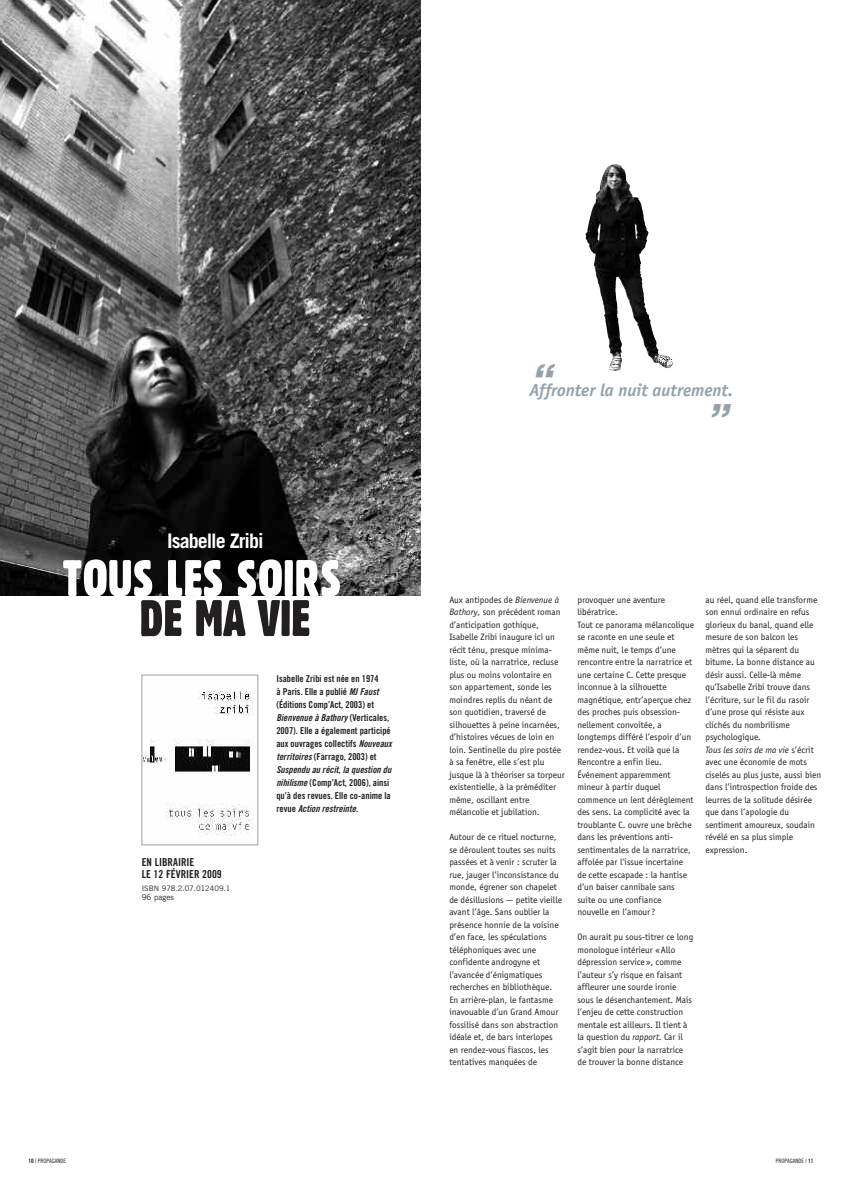
<style>
.page{position:relative;width:842px;height:1191px;background:#fff}
.page>*{position:absolute;margin:0;border:0;box-sizing:border-box;transform-origin:0 0}
.t1{font:50px "Gothic 821 Condensed BT";color:#fff}
.t2{font:50px "Gothic 821 Condensed BT";color:#231f20}
.t3{font:italic 40px "Chicago";color:#94a2aa}
.t4{font:700 20px "Trade Gothic";letter-spacing:-.05em;color:#fff}
.t5{font:italic 700 18px "Officina Sans";color:#94a2aa}
.t6{font:11px/12px "Trade Gothic Bold Cond Twenty";color:#231f20}
.t7{font:9.5px/12.5px "Officina Sans";color:#231f20}
.t8{font:9.5px/13px "Trade Gothic Bold Cond Twenty";color:#231f20;text-align:justify}
.t9{font:9.5px "Trade Gothic Bold Cond Twenty Obl";color:#231f20}
.t10{font:8px "Trade Gothic";color:#231f20}
.t11{font:7.5px "Trade Gothic";color:#231f20}
.t12{font:6px "Trade Gothic Cond Eighteen";color:#231f20}
.s1{font-family:"Trade Gothic Bold Cond Twenty Obl"}
.s2{font-family:"Trade Gothic Bold Cond Twenty"}
.s3{font-style:italic}
</style>
<div class="page">
<img style="left:0;top:0;width:421px;height:595px">
<img style="left:144px;top:691px;width:110px;height:145px">
<div style="left:142px;top:675px;width:116px;height:170px;border:1px solid #94a2aa"></div>
<img style="left:611px;top:164px;width:47px;height:188px">
<h3 class="t4" style="left:167px;top:534px;width:98px">Isabelle Zribi</h3>
<h1 class="t1" style="left:63px;top:560px;width:280px">TOUS LES SOIRS</h1>
<h1 class="t2" style="left:140px;top:600px;width:172px">DE MA VIE</h1>
<p class="t6" style="left:142px;top:857px;width:82px">EN LIBRAIRIE<br>LE 12 FÉVRIER 2009</p>
<p class="t11" style="left:142px;top:885px;width:90px">ISBN 978.2.07.012409.1</p>
<p class="t10" style="left:142px;top:894px;width:34px">96 pages</p>
<p class="t8" style="left:276px;top:672px;width:104px">Isabelle Zribi est née en 1974 à Paris. Elle a publié <span class="s1">MJ Faust </span>(Éditions Comp’Act, 2003) et</p>
<p class="t9" style="left:276px;top:714px;width:114px">Bienvenue à Bathory <span class="s2">(Verticales,</span></p>
<p class="t8" style="left:276px;top:724px;width:117px">2007). Elle a également participé aux ouvrages collectifs <span class="s1">Nouveaux territoires</span> (Farrago, 2003) et</p>
<p class="t9" style="left:276px;top:766px;width:116px">Suspendu au récit, la question du</p>
<p class="t8" style="left:276px;top:776px;width:116px"><span class="s1">nihilisme</span> (Comp’Act, 2006), ainsi qu’à des revues. Elle co-anime la</p>
<p class="t9" style="left:276px;top:805px;width:83px"><span class="s2">revue</span> Action restreinte.</p>
<h2 class="t3" style="left:529px;top:357px;width:39px">“</h2>
<h3 class="t5" style="left:530px;top:379px;width:205px">Affronter la nuit autrement.</h3>
<h2 class="t3" style="left:705px;top:397px;width:39px">”</h2>
<p class="t7" style="left:449px;top:593px;width:117px">Aux antipodes de <span class="s3">Bienvenue à<br>Bathory</span>, son précédent roman d’anticipation gothique,<br>Isabelle Zribi inaugure ici un récit ténu, presque minima&shy;liste, où la narratrice, recluse plus ou moins volontaire en son appartement, sonde les moindres replis du néant de son quotidien, traversé de silhouettes à peine incarnées, d’histoires vécues de loin en loin. Sentinelle du pire postée à sa fenêtre, elle s’est plu jusque là à théoriser sa torpeur existentielle, à la préméditer même, oscillant entre mélancolie et jubilation.</p>
<p class="t7" style="left:449px;top:830px;width:114px">Autour de ce rituel nocturne, se déroulent toutes ses nuits passées et à venir : scruter la rue, jauger l’inconsistance du monde, égrener son chapelet de désillusions — petite vieille avant l’âge. Sans oublier la présence honnie de la voisine d’en face, les spéculations téléphoniques avec une confidente androgyne et l’avancée d’énigmatiques recherches en bibliothèque.<br>En arrière-plan, le fantasme inavouable d’un Grand Amour fossilisé dans son abstraction idéale et, de bars interlopes en rendez-vous fiascos, les tentatives manquées de</p>
<p class="t7" style="left:577px;top:593px;width:118px">provoquer une aventure libératrice.<br>Tout ce panorama mélancolique se raconte en une seule et même nuit, le temps d’une rencontre entre la narratrice et une certaine C. Cette presque inconnue à la silhouette magnétique, entr’aperçue chez des proches puis obsession&shy;nellement convoitée, a longtemps différé l’espoir d’un rendez-vous. Et voilà que la<br>Rencontre a enfin lieu.<br>Événement apparemment mineur à partir duquel commence un lent dérèglement des sens. La complicité avec la troublante C. ouvre une brèche dans les préventions anti&shy;sentimentales de la narratrice, affolée par l’issue incertaine de cette escapade : la hantise d’un baiser cannibale sans suite ou une confiance nouvelle en l’amour ?</p>
<p class="t7" style="left:577px;top:930px;width:117px">On aurait pu sous-titrer ce long monologue intérieur «Allo dépression service », comme l’auteur s’y risque en faisant affleurer une sourde ironie sous le désenchantement. Mais l’enjeu de cette construction mentale est ailleurs. Il tient à la question du <span class="s3">rapport</span>. Car il s’agit bien pour la narratrice de trouver la bonne distance</p>
<p class="t7" style="left:705px;top:593px;width:117px">au réel, quand elle transforme son ennui ordinaire en refus glorieux du banal, quand elle mesure de son balcon les mètres qui la séparent du bitume. La bonne distance au désir aussi. Celle-là même qu’Isabelle Zribi trouve dans l’écriture, sur le fil du rasoir d’une prose qui résiste aux clichés du nombrilisme psychologique.<br><span class="s3">Tous les soirs de ma vie</span> s’écrit avec une économie de mots ciselés au plus juste, aussi bien dans l’introspection froide des leurres de la solitude désirée que dans l’apologie du sentiment amoureux, soudain révélé en sa plus simple expression.</p>
<p class="t12" style="left:28px;top:1158px;width:39px"><span class="s2">10</span> | PROPAGANDE</p>
<p class="t12" style="left:776px;top:1158px;width:39px">PROPAGANDE | <span class="s2">11</span></p>
</div>
